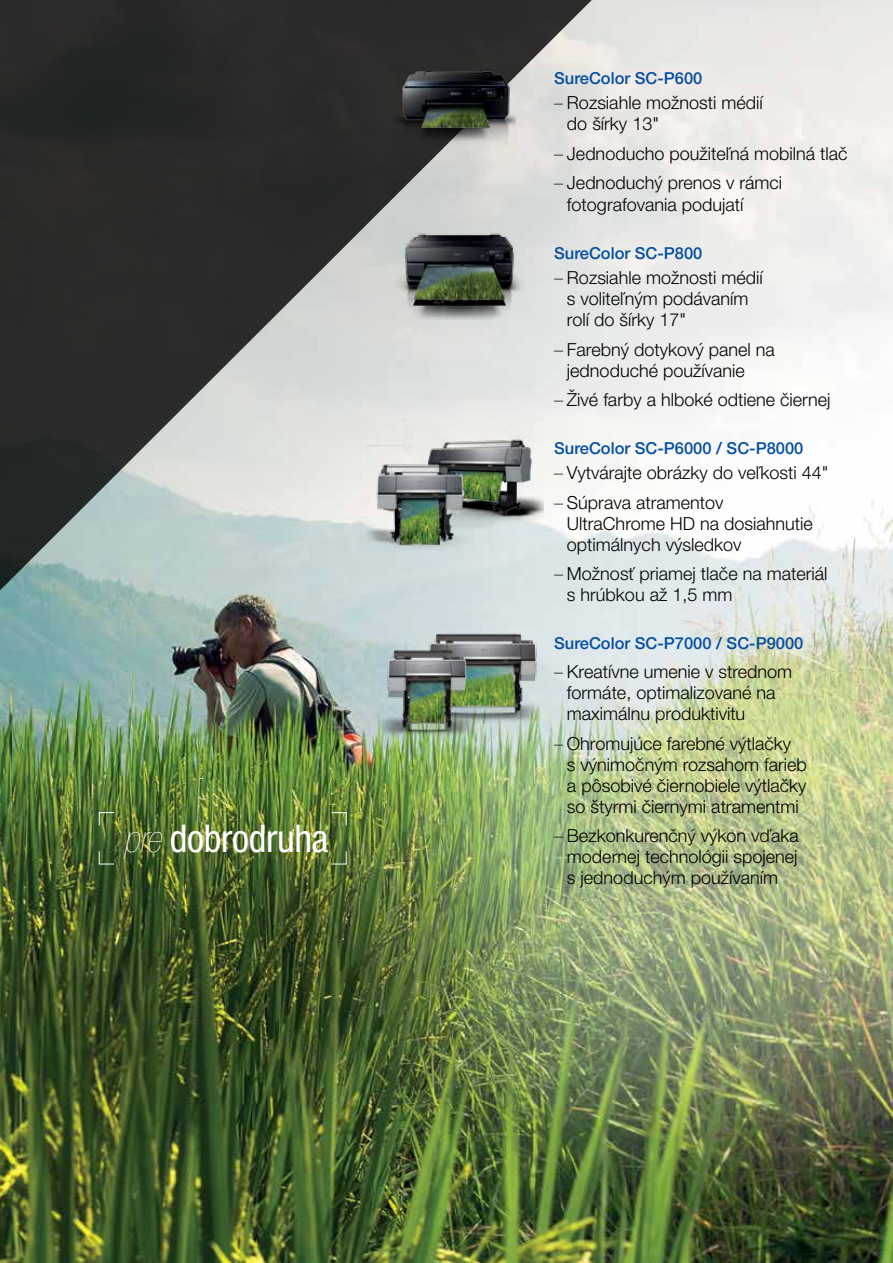
<style>
.page{position:relative;width:893px;height:1263px;background:#fff}
.page>*{position:absolute;margin:0;border:0;box-sizing:border-box;transform-origin:0 0}
.t1{font:condensed 38.25px "Helvetica Neue LT Pro";letter-spacing:-.01em;color:#fff}
.t2{font:300 18px/21px "Helvetica Neue LT Pro";color:#000}
.t3{font:500 16.5px "Helvetica Neue LT Pro";color:#034ea2}
.s1{font-weight:200;font-style:italic}
.s2{font-weight:100}
</style>
<div class="page">
<img style="left:605px;top:0;width:288px;height:1263px">
<img style="left:0;top:0;width:605px;height:1263px">
<img style="left:361px;top:419px;width:182px;height:140px">
<img style="left:386px;top:181px;width:146px;height:139px">
<img style="left:386px;top:174px;width:138px;height:139px">
<img style="left:369px;top:739px;width:175px;height:6px">
<img style="left:369px;top:623px;width:175px;height:116px">
<img style="left:391px;top:60px;width:125px;height:132px">
<img style="left:98px;top:812px;width:249px;height:53px">
<h1 class="t1" style="left:123px;top:817px;width:207px"><span class="s1">pre</span> dobrodruha</h1>
<p class="t3" style="left:554px;top:68px;width:150px">SureColor SC-P600</p>
<p class="t2" style="left:567px;top:92px;width:197px;text-indent:-13px"><span class="s2">–</span> Rozsiahle možnosti médií do šírky 13"</p>
<p class="t2" style="left:554px;top:143px;width:295px"><span class="s2">–</span> Jednoducho použiteľná mobilná tlač</p>
<p class="t2" style="left:567px;top:172px;width:217px;line-height:21.6px;text-indent:-13px"><span class="s2">–</span> Jednoduchý prenos v rámci fotografovania podujatí</p>
<p class="t3" style="left:554px;top:243px;width:150px">SureColor SC-P800</p>
<p class="t2" style="left:567px;top:267px;width:197px;text-indent:-13px"><span class="s2">–</span> Rozsiahle možnosti médií s voliteľným podávaním rolí do šírky 17"</p>
<p class="t2" style="left:567px;top:338px;width:209px;text-indent:-13px"><span class="s2">–</span> Farebný dotykový panel na jednoduché používanie</p>
<p class="t2" style="left:554px;top:389px;width:278px"><span class="s2">–</span> Živé farby a hlboké odtiene čiernej</p>
<p class="t3" style="left:554px;top:438px;width:251px">SureColor SC-P6000 / SC-P8000</p>
<p class="t2" style="left:554px;top:462px;width:276px"><span class="s2">–</span> Vytvárajte obrázky do veľkosti 44"</p>
<p class="t2" style="left:567px;top:491px;width:247px;text-indent:-13px"><span class="s2">–</span> Súprava atramentov<br>UltraChrome HD na dosiahnutie optimálnych výsledkov</p>
<p class="t2" style="left:567px;top:563px;width:262px;text-indent:-13px"><span class="s2">–</span> Možnosť priamej tlače na materiál s hrúbkou až 1,5 mm</p>
<p class="t3" style="left:554px;top:633px;width:251px">SureColor SC-P7000 / SC-P9000</p>
<p class="t2" style="left:567px;top:661px;width:227px;text-indent:-13px"><span class="s2">–</span> Kreatívne umenie v strednom formáte, optimalizované na maximálnu produktivitu</p>
<p class="t2" style="left:567px;top:732px;width:241px;text-indent:-13px"><span class="s2">–</span> Ohromujúce farebné výtlačky<br>s výnimočným rozsahom farieb a pôsobivé čiernobiele výtlačky so štyrmi čiernymi atramentmi</p>
<p class="t2" style="left:567px;top:825px;width:233px;text-align:justify;text-indent:-13px"><span class="s2">–</span> Bezkonkurenčný výkon vďaka modernej technológii spojenej s jednoduchým používaním</p>
</div>
